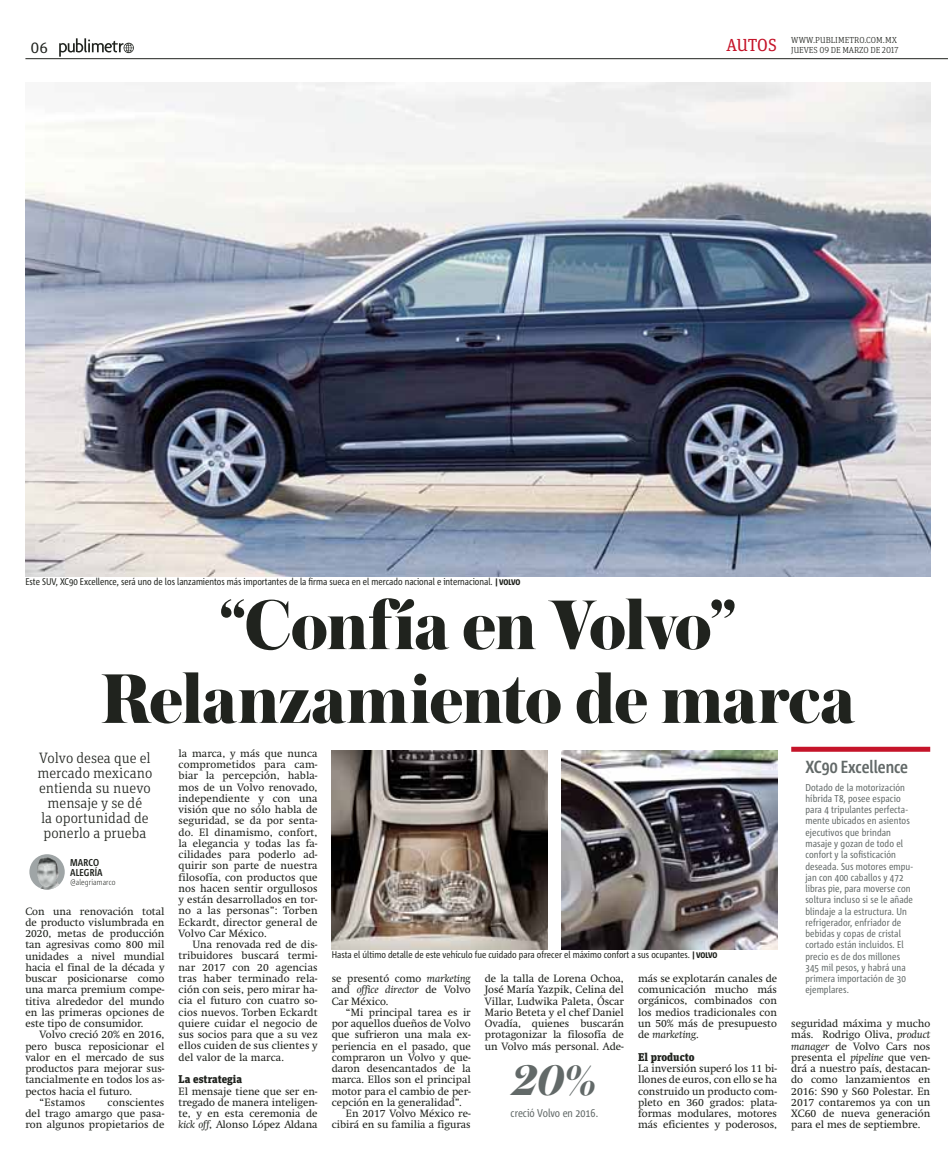
<style>
.page{position:relative;width:949px;height:1165px;background:#fff}
.page>*{position:absolute;margin:0;border:0;box-sizing:border-box;transform-origin:0 0}
.t1{font:800 73.75px/73.8px "Austin";letter-spacing:-.015em;color:#20231e;text-align:center}
.t2{font:italic 700 45px "Austin";color:#626968}
.t3{font:700 17.5px "Corpid Cd OT";color:#626968}
.t4{font:300 15px/15px "Unit Slab Pro";color:#20231e;text-align:center}
.t5{font:15px "Unit Slab Pro";color:#20231e}
.t6{font:900 11.25px "Unit Slab Pro";color:#20231e}
.t7{font:11.25px "Corpid Cd OT";color:#626968}
.t8{font:10.5px/11.2px "Metro Swift";color:#20231e;text-align:justify}
.t9{font:10px/11.2px "Corpid Cd OT";letter-spacing:.01em;color:#626968}
.t10{font:700 10px/10px "Corpid Cd OT";color:#20231e}
.t11{font:9.75px "Corpid Cd OT";color:#20231e}
.t12{font:300 8.75px "Unit Slab Pro";letter-spacing:-.005em;color:#20231e}
.t13{font:300 8.12px "Corpid Cd OT";letter-spacing:.015em;color:#20231e}
.s1{font-weight:800;font-size:8.12px}
.s2{font-style:italic}
</style>
<div class="page">
<img style="left:25px;top:83px;width:904px;height:493px">
<hr style="left:25px;top:58px;width:922px;height:1px;background:#20231e">
<svg style="left:59px;top:38px;width:75px;height:19px"></svg>
<div style="left:791px;top:746px;width:138px;height:5px;background:#c51429"></div>
<img style="left:331px;top:750px;width:216px;height:199px">
<img style="left:561px;top:750px;width:215px;height:199px">
<div style="left:29px;top:854px;width:36px;height:35px;background:#9fa5a6;border-radius:50%"></div>
<img style="left:37px;top:856px;width:22px;height:33px">
<p class="t12" style="left:791px;top:37px;width:107px">WWW.PUBLIMETRO.COM.MX</p>
<h3 class="t5" style="left:30px;top:39px;width:19px">06</h3>
<p class="t12" style="left:726px;top:47px;width:173px"><sup>AUTOS</sup> JUEVES 09 DE MARZO DE 2017</p>
<p class="t11" style="left:25px;top:577px;width:496px">Este SUV, XC90 Excellence, será uno de los lanzamientos más importantes de la firma sueca en el mercado nacional e internacional. <span class="s1">|VOLVO</span></p>
<h1 class="t1" style="left:100px;top:595px;width:756px">“Confía en Volvo”<br>Relanzamiento de marca</h1>
<h3 class="t4" style="left:37px;top:751px;width:116px">Volvo desea que el mercado mexicano entienda su nuevo mensaje y se dé<br>la oportunidad de ponerlo a prueba</h3>
<h3 class="t3" style="left:805px;top:758px;width:104px">XC90 Excellence</h3>
<p class="t8" style="left:178px;top:748px;width:140px">la marca, y más que nunca comprometidos para cam&shy;biar la percepción, habla&shy;mos de un Volvo renovado, independiente y con una visión que no sólo habla de seguridad, se da por senta&shy;do. El dinamismo, confort, la elegancia y todas las fa&shy;cilidades para poderlo ad&shy;quirir son parte de nuestra filosofía, con productos que nos hacen sentir orgullosos y están desarrollados en tor&shy;no a las personas”: Torben Eckardt, director general de Volvo Car México.</p>
<p class="t8" style="left:178px;top:939px;width:140px;text-indent:14px">Una renovada red de dis&shy;tribuidores buscará termi&shy;nar 2017 con 20 agencias tras haber terminado rela&shy;ción con seis, pero mirar ha&shy;cia el futuro con cuatro so&shy;cios nuevos. Torben Eckardt quiere cuidar el negocio de sus socios para que a su vez ellos cuiden de sus clientes y del valor de la marca.</p>
<p class="t6" style="left:178px;top:1075px;width:65px">La estrategia</p>
<p class="t8" style="left:178px;top:1085px;width:140px">El mensaje tiene que ser en&shy;tregado de manera inteligen&shy;te, y en esta ceremonia de <span class="s2">kick off</span>, Alonso López Aldana</p>
<p class="t9" style="left:805px;top:782px;width:109px">Dotado de la motorización híbrida T8, posee espacio para 4 tripulantes perfecta&shy;mente ubicados en asientos ejecutivos que brindan masaje y gozan de todo el confort y la sofisticación deseada. Sus motores empu&shy;jan con 400 caballos y 472 libras pie, para moverse con soltura incluso si se le añade blindaje a la estructura. Un refrigerador, enfriador de bebidas y copas de cristal cortado están incluidos. El precio es de dos millones<br>345 mil pesos, y habrá una primera importación de 30 ejemplares.</p>
<p class="t10" style="left:70px;top:858px;width:34px">MARCO<br>ALEGRÍA</p>
<p class="t13" style="left:70px;top:878px;width:47px">@alegriamarco</p>
<p class="t8" style="left:25px;top:905px;width:140px">Con una renovación total de producto vislumbrada en 2020, metas de producción tan agresivas como 800 mil unidades a nivel mundial hacia el final de la década y buscar posicionarse como una marca premium compe&shy;titiva alrededor del mundo en las primeras opciones de este tipo de consumidor.</p>
<p class="t8" style="left:40px;top:1029px;width:126px">Volvo creció 20% en 2016,</p>
<p class="t8" style="left:25px;top:1040px;width:140px">pero busca reposicionar el</p>
<p class="t8" style="left:25px;top:1051px;width:140px">valor en el mercado de sus</p>
<p class="t8" style="left:25px;top:1063px;width:140px">productos para mejorar sus-</p>
<p class="t8" style="left:25px;top:1074px;width:140px">tancialmente en todos los as-</p>
<p class="t8" style="left:25px;top:1085px;width:108px">pectos hacia el futuro.</p>
<p class="t8" style="left:40px;top:1096px;width:47px">“Estamos</p>
<p class="t11" style="left:331px;top:949px;width:387px">Hasta el último detalle de este vehículo fue cuidado para ofrecer el máximo confort a sus ocupantes. <span class="s1">|VOLVO</span></p>
<p class="t8" style="left:484px;top:973px;width:140px">de la talla de Lorena Ochoa, José María Yazpik, Celina del Villar, Ludwika Paleta, Óscar Mario Beteta y el chef Daniel Ovadía, quienes buscarán protagonizar la filosofía de un Volvo más personal. Ade-</p>
<p class="t8" style="left:638px;top:973px;width:140px">más se explotarán canales de comunicación mucho más orgánicos, combinados con los medios tradicionales con un 50% más de presupuesto de <span class="s2">marketing</span>.</p>
<p class="t6" style="left:638px;top:1052px;width:58px">El producto</p>
<p class="t8" style="left:638px;top:1063px;width:140px">La inversión superó los 11 bi&shy;llones de euros, con ello se ha construido un producto com&shy;pleto en 360 grados: plata&shy;formas modulares, motores más eficientes y poderosos,</p>
<p class="t8" style="left:331px;top:973px;width:140px">se presentó como <span class="s2">marketing </span>and <span class="s2">office director</span> de Volvo Car México.</p>
<p class="t8" style="left:346px;top:1006px;width:126px">“Mi principal tarea es ir</p>
<p class="t8" style="left:331px;top:1018px;width:140px">por aquellos dueños de Volvo</p>
<p class="t8" style="left:331px;top:1029px;width:140px">que sufrieron una mala ex-</p>
<p class="t8" style="left:331px;top:1040px;width:140px">periencia en el pasado, que</p>
<p class="t8" style="left:331px;top:1051px;width:140px">compraron un Volvo y que-</p>
<p class="t8" style="left:331px;top:1063px;width:140px">daron desencantados de la</p>
<p class="t8" style="left:331px;top:1074px;width:140px">marca. Ellos son el principal</p>
<p class="t8" style="left:331px;top:1085px;width:140px">motor para el cambio de per-</p>
<p class="t8" style="left:331px;top:1096px;width:132px">cepción en la generalidad”.</p>
<p class="t8" style="left:346px;top:1108px;width:126px">En 2017 Volvo México re-</p>
<p class="t8" style="left:331px;top:1119px;width:140px">cibirá en su familia a figuras</p>
<p class="t8" style="left:791px;top:1018px;width:140px">seguridad máxima y mucho más. Rodrigo Oliva, <span class="s2">product manager</span> de Volvo Cars nos presenta el <span class="s2">pipeline</span> que ven&shy;drá a nuestro país, destacan&shy;do como lanzamientos en 2016: S90 y S60 Polestar. En 2017 contaremos ya con un XC60 de nueva generación para el mes de septiembre.</p>
<h2 class="t2" style="left:513px;top:1062px;width:84px">20%</h2>
<p class="t7" style="left:510px;top:1107px;width:89px">creció Volvo en 2016.</p>
<p class="t8" style="left:25px;top:1096px;width:140px;text-indent:82px">conscientes del trago amargo que pasa&shy;ron algunos propietarios de</p>
</div>
